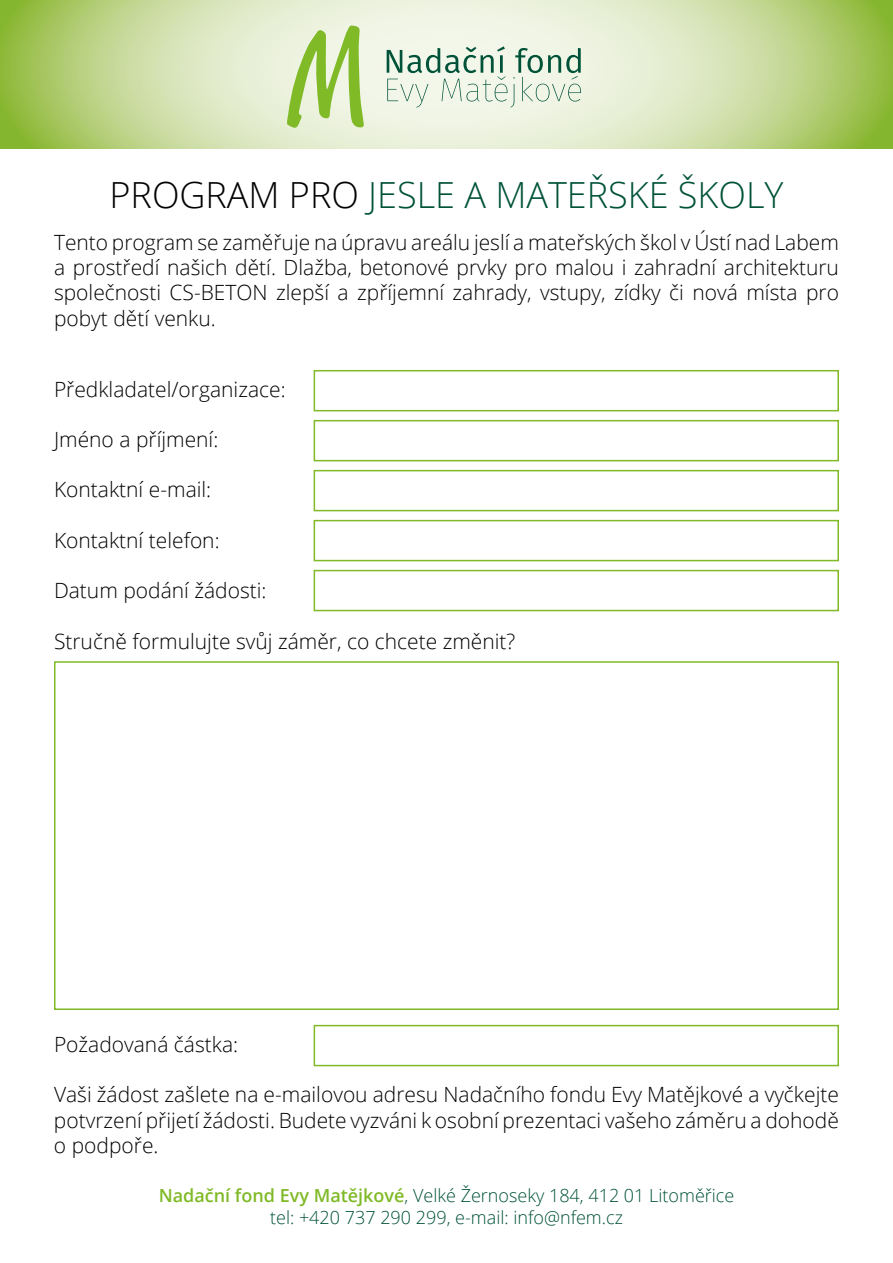
<style>
.page{position:relative;width:893px;height:1263px;background:#fff}
.page>*{position:absolute;margin:0;border:0;box-sizing:border-box;transform-origin:0 0}
.t1{font:300 36px "Open Sans";color:#005239}
.t2{font:300 21px/25.2px "Open Sans";color:#000;text-align:justify}
.t3{font:300 18px/21.6px "Open Sans";color:#005239;text-align:center}
.s1{color:#000}
.s2{font-weight:600;color:#80ba27}
</style>
<div class="page">
<svg style="left:0;top:0;width:893px;height:149px;background:#cedfa8"></svg>
<svg style="left:387px;top:46px;width:194px;height:62px;background:#cfdecf"></svg>
<svg style="left:286px;top:26px;width:78px;height:103px;background:#c1db95"></svg>
<div style="left:314px;top:370px;width:525px;height:41px;border:2px solid #80ba27"></div>
<div style="left:314px;top:420px;width:525px;height:41px;border:2px solid #80ba27"></div>
<div style="left:314px;top:470px;width:525px;height:41px;border:2px solid #80ba27"></div>
<div style="left:314px;top:520px;width:525px;height:41px;border:2px solid #80ba27"></div>
<div style="left:314px;top:570px;width:525px;height:41px;border:2px solid #80ba27"></div>
<div style="left:314px;top:1025px;width:525px;height:41px;border:2px solid #80ba27"></div>
<div style="left:54px;top:661px;width:785px;height:349px;border:2px solid #80ba27"></div>
<h1 class="t1" style="left:110px;top:171px;width:675px"><span class="s1">PROGRAM PRO</span> JESLE A MATEŘSKÉ ŠKOLY</h1>
<p class="t2" style="left:54px;top:229px;width:786px">Tento program se zaměřuje na úpravu areálu jeslí a mateřských škol v Ústí nad Labem a prostředí našich dětí. Dlažba, betonové prvky pro malou i zahradní architekturu společnosti CS-BETON zlepší a zpříjemní zahrady, vstupy, zídky či nová místa pro pobyt dětí venku.</p>
<p class="t2" style="left:54px;top:376px;width:233px">Předkladatel/organizace:</p>
<p class="t2" style="left:54px;top:426px;width:166px">Jméno a příjmení:</p>
<p class="t2" style="left:54px;top:477px;width:159px">Kontaktní e-mail:</p>
<p class="t2" style="left:54px;top:527px;width:167px">Kontaktní telefon:</p>
<p class="t2" style="left:54px;top:577px;width:214px">Datum podání žádosti:</p>
<p class="t2" style="left:54px;top:628px;width:463px">Stručně formulujte svůj záměr, co chcete změnit?</p>
<p class="t2" style="left:54px;top:1031px;width:186px">Požadovaná částka:</p>
<p class="t2" style="left:54px;top:1081px;width:786px">Vaši žádost zašlete na e-mailovou adresu Nadačního fondu Evy Matějkové a vyčkejte potvrzení přijetí žádosti. Budete vyzváni k osobní prezentaci vašeho záměru a dohodě o podpoře.</p>
<p class="t3" style="left:159px;top:1184px;width:577px"><span class="s2">Nadační fond Evy Matějkové</span>, Velké Žernoseky 184, 412 01 Litoměřice tel: +420 737 290 299, e-mail: info@nfem.cz</p>
</div>
